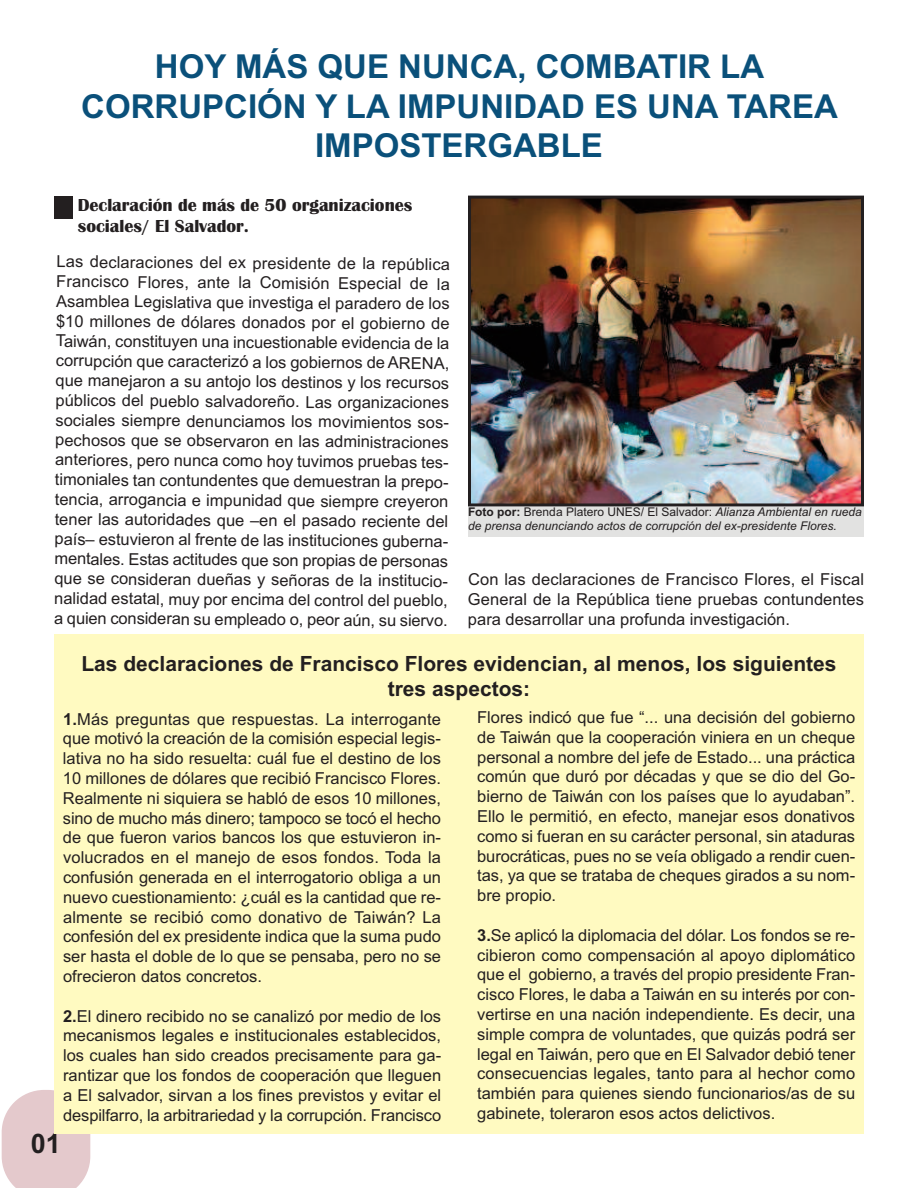
<style>
.page{position:relative;width:918px;height:1188px;background:#fff}
.page>*{position:absolute;margin:0;border:0;box-sizing:border-box;transform-origin:0 0}
.t1{font:700 33px/39.6px "Arial";color:#0a507a;text-align:center}
.t2{font:700 27px "Arial";color:#231f20}
.t3{font:700 21px/25.2px "Arial";color:#231f20;text-align:center}
.t4{font:700 18px/21.6px "Britannic";color:#231f20}
.t5{font:16.5px/19.8px "Arial";letter-spacing:-.01em;color:#231f20;text-align:justify}
.t6{font:italic 12px/14.4px "Arial";color:#231f20}
.s1{font-weight:700;font-style:normal}
.s2{font-style:normal}
.s3{font-weight:700}
</style>
<div class="page">
<svg style="left:2px;top:1090px;width:88px;height:98px;background:#e6cdd0"></svg>
<div style="left:54px;top:634px;width:810px;height:500px;background:#fffac1"></div>
<img style="left:472px;top:200px;width:388px;height:302px">
<div style="left:468px;top:196px;width:396px;height:310px;border:3px solid #231f20"></div>
<div style="left:54px;top:197px;width:18px;height:22px;background:#231f20"></div>
<div style="left:468px;top:507px;width:396px;height:30px;background:#e2e2e1"></div>
<h1 class="t1" style="left:81px;top:47px;width:758px">HOY MÁS QUE NUNCA, COMBATIR LA<br>CORRUPCIÓN Y LA IMPUNIDAD ES UNA TAREA<br>IMPOSTERGABLE</h1>
<p class="t4" style="left:78px;top:194px;width:336px">Declaración de más de 50 organizaciones sociales/ El Salvador.</p>
<p class="t5" style="left:54px;top:253px;width:398px;text-align:left">Las declaraciones del ex presidente de la república Francisco Flores, ante la Comisión Especial de la Asamblea Legislativa que investiga el paradero de los $10 millones de dólares donados por el gobierno de Taiwán, constituyen una incuestionable evidencia de la corrupción que caracterizó a los gobiernos de ARENA, que manejaron a su antojo los destinos y los recursos públicos del pueblo salvadoreño. Las organizaciones sociales siempre denunciamos los movimientos sos&shy;pechosos que se observaron en las administraciones anteriores, pero nunca como hoy tuvimos pruebas tes&shy;timoniales tan contundentes que demuestran la prepo&shy;tencia, arrogancia e impunidad que siempre creyeron tener las autoridades que –en el pasado reciente del país– estuvieron al frente de las instituciones guberna&shy;mentales. Estas actitudes que son propias de personas que se consideran dueñas y señoras de la institucio&shy;nalidad estatal, muy por encima del control del pueblo, a quien consideran su empleado o, peor aún, su siervo.</p>
<p class="t6" style="left:468px;top:504px;width:395px"><span class="s1">Foto por:</span> <span class="s2">Brenda Platero UNES/ El Salvador:</span> Alianza Ambiental en rueda de prensa denunciando actos de corrupción del ex-presidente Flores.</p>
<p class="t5" style="left:468px;top:569px;width:397px">Con las declaraciones de Francisco Flores, el Fiscal General de la República tiene pruebas contundentes para desarrollar una profunda investigación.</p>
<p class="t3" style="left:81px;top:651px;width:757px">Las declaraciones de Francisco Flores evidencian, al menos, los siguientes tres aspectos:</p>
<p class="t5" style="left:63px;top:709px;width:380px"><span class="s3">1.</span>Más preguntas que respuestas. La interrogante que motivó la creación de la comisión especial legis&shy;lativa no ha sido resuelta: cuál fue el destino de los 10 millones de dólares que recibió Francisco Flores.<br>Realmente ni siquiera se habló de esos 10 millones, sino de mucho más dinero; tampoco se tocó el hecho de que fueron varios bancos los que estuvieron in&shy;volucrados en el manejo de esos fondos. Toda la confusión generada en el interrogatorio obliga a un nuevo cuestionamiento: ¿cuál es la cantidad que re&shy;almente se recibió como donativo de Taiwán? La confesión del ex presidente indica que la suma pudo ser hasta el doble de lo que se pensaba, pero no se ofrecieron datos concretos.</p>
<p class="t5" style="left:63px;top:1006px;width:380px"><span class="s3">2.</span>El dinero recibido no se canalizó por medio de los mecanismos legales e institucionales establecidos, los cuales han sido creados precisamente para ga&shy;rantizar que los fondos de cooperación que lleguen a El salvador, sirvan a los fines previstos y evitar el despilfarro, la arbitrariedad y la corrupción. Francisco</p>
<p class="t5" style="left:477px;top:707px;width:380px">Flores indicó que fue “... una decisión del gobierno de Taiwán que la cooperación viniera en un cheque personal a nombre del jefe de Estado... una práctica común que duró por décadas y que se dio del Go&shy;bierno de Taiwán con los países que lo ayudaban”.<br>Ello le permitió, en efecto, manejar esos donativos como si fueran en su carácter personal, sin ataduras burocráticas, pues no se veía obligado a rendir cuen&shy;tas, ya que se trataba de cheques girados a su nom&shy;bre propio.</p>
<p class="t5" style="left:477px;top:925px;width:380px"><span class="s3">3.</span>Se aplicó la diplomacia del dólar. Los fondos se re&shy;cibieron como compensación al apoyo diplomático que el gobierno, a través del propio presidente Fran&shy;cisco Flores, le daba a Taiwán en su interés por con&shy;vertirse en una nación independiente. Es decir, una simple compra de voluntades, que quizás podrá ser legal en Taiwán, pero que en El Salvador debió tener consecuencias legales, tanto para al hechor como también para quienes siendo funcionarios/as de su gabinete, toleraron esos actos delictivos.</p>
<h2 class="t2" style="left:31px;top:1128px;width:32px">01</h2>
</div>
